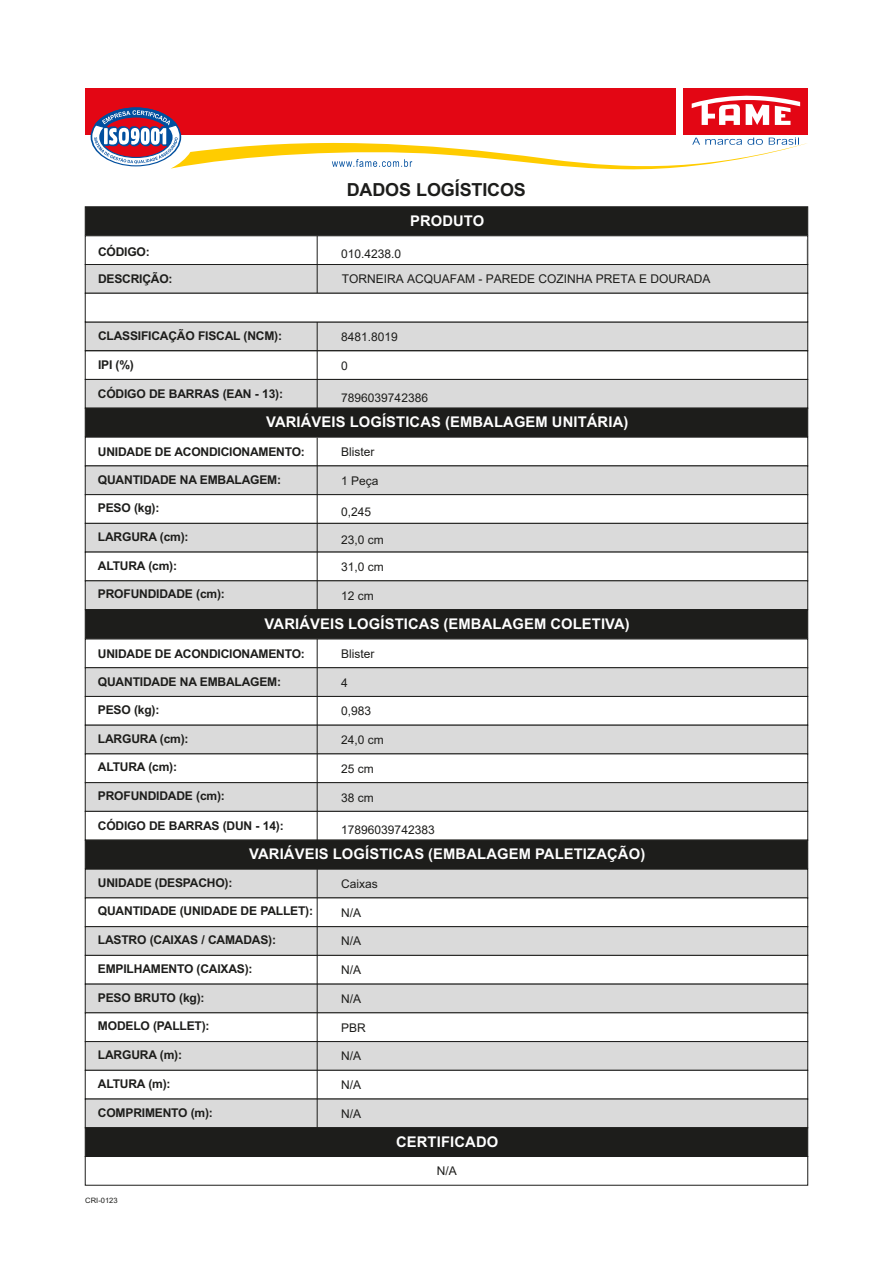
<style>
.page{position:relative;width:893px;height:1263px;background:#fff}
.page>*{position:absolute;margin:0;border:0;box-sizing:border-box;transform-origin:0 0}
.t1{font:700 18px "Arial";letter-spacing:-.01em;color:#1d1d1b}
.t2{font:700 14.7px "Arial";letter-spacing:.01em;color:#fff}
.t3{font:700 12px "Arial";letter-spacing:-.015em;color:#1d1d1b}
.t4{font:12px "Arial";color:#1d1d1b}
.t5{font:7.35px "Arial";color:#1d1d1b}
</style>
<div class="page">
<div style="left:85px;top:88px;width:590px;height:47px;background:#e30614"></div>
<div style="left:683px;top:88px;width:125px;height:47px;background:#e30614"></div>
<svg style="left:91px;top:91px;width:716px;height:79px"></svg>
<div style="left:85px;top:235px;width:723px;height:30px;border:1px solid #1d1d1b"></div>
<div style="left:85px;top:264px;width:723px;height:30px;background:#dadada;border:1px solid #1d1d1b"></div>
<div style="left:85px;top:322px;width:723px;height:29px;background:#dadada;border:1px solid #1d1d1b"></div>
<div style="left:85px;top:350px;width:723px;height:30px;border:1px solid #1d1d1b"></div>
<div style="left:85px;top:379px;width:723px;height:30px;background:#dadada;border:1px solid #1d1d1b"></div>
<div style="left:85px;top:206px;width:723px;height:29px;background:#1d1d1b;border:1px solid #1d1d1b"></div>
<div style="left:85px;top:465px;width:723px;height:30px;background:#dadada;border:1px solid #1d1d1b"></div>
<div style="left:85px;top:494px;width:723px;height:30px;background:#fff;border:1px solid #1d1d1b"></div>
<div style="left:85px;top:523px;width:723px;height:29px;background:#dadada;border:1px solid #1d1d1b"></div>
<div style="left:85px;top:580px;width:723px;height:30px;background:#dadada;border:1px solid #1d1d1b"></div>
<div style="left:85px;top:667px;width:723px;height:30px;background:#dadada;border:1px solid #1d1d1b"></div>
<div style="left:85px;top:696px;width:723px;height:30px;background:#fff;border:1px solid #1d1d1b"></div>
<div style="left:85px;top:725px;width:723px;height:29px;background:#dadada;border:1px solid #1d1d1b"></div>
<div style="left:85px;top:753px;width:723px;height:30px;background:#fff;border:1px solid #1d1d1b"></div>
<div style="left:85px;top:782px;width:723px;height:30px;background:#dadada;border:1px solid #1d1d1b"></div>
<div style="left:85px;top:811px;width:723px;height:29px;background:#fff;border:1px solid #1d1d1b"></div>
<div style="left:85px;top:869px;width:723px;height:29px;background:#dadada;border:1px solid #1d1d1b"></div>
<div style="left:85px;top:897px;width:723px;height:30px;background:#fff;border:1px solid #1d1d1b"></div>
<div style="left:85px;top:926px;width:723px;height:30px;background:#dadada;border:1px solid #1d1d1b"></div>
<div style="left:85px;top:955px;width:723px;height:29px;background:#fff;border:1px solid #1d1d1b"></div>
<div style="left:85px;top:984px;width:723px;height:29px;background:#dadada"></div>
<div style="left:85px;top:1012px;width:723px;height:30px;background:#fff;border:1px solid #1d1d1b"></div>
<div style="left:85px;top:1041px;width:723px;height:30px;background:#dadada;border:1px solid #1d1d1b"></div>
<div style="left:85px;top:1070px;width:723px;height:29px;background:#fff;border:1px solid #1d1d1b"></div>
<div style="left:85px;top:1098px;width:723px;height:30px;background:#dadada"></div>
<div style="left:85px;top:408px;width:723px;height:29px;background:#1d1d1b"></div>
<div style="left:85px;top:609px;width:723px;height:30px;background:#1d1d1b;border:1px solid #1d1d1b"></div>
<div style="left:85px;top:840px;width:723px;height:29px;background:#1d1d1b"></div>
<svg style="left:317px;top:236px;width:1px;height:57px"></svg>
<svg style="left:317px;top:322px;width:1px;height:86px"></svg>
<hr style="left:317px;top:639px;width:1px;height:202px;background:#1d1d1b">
<hr style="left:317px;top:869px;width:1px;height:259px;background:#1d1d1b">
<hr style="left:317px;top:438px;width:1px;height:173px;background:#1d1d1b">
<div style="left:85px;top:1156px;width:723px;height:30px;background:#fff;border:1px solid #1d1d1b"></div>
<div style="left:85px;top:1127px;width:723px;height:30px;background:#1d1d1b"></div>
<div style="left:85px;top:293px;width:723px;height:29px;background:#fff;border:1px solid #1d1d1b"></div>
<h1 class="t1" style="left:347px;top:183px;width:181px">DADOS LOGÍSTICOS</h1>
<p class="t2" style="left:410px;top:215px;width:76px">PRODUTO</p>
<p class="t3" style="left:98px;top:247px;width:53px">CÓDIGO:</p>
<p class="t4" style="left:341px;top:250px;width:62px">010.4238.0</p>
<p class="t3" style="left:98px;top:274px;width:76px">DESCRIÇÃO:</p>
<p class="t4" style="left:342px;top:271px;width:370px">TORNEIRA ACQUAFAM - PAREDE COZINHA PRETA E DOURADA</p>
<p class="t3" style="left:98px;top:332px;width:186px">CLASSIFICAÇÃO FISCAL (NCM):</p>
<p class="t3" style="left:98px;top:361px;width:37px">IPI (%)</p>
<p class="t3" style="left:98px;top:389px;width:187px">CÓDIGO DE BARRAS (EAN - 13):</p>
<p class="t4" style="left:341px;top:328px;width:58px">8481.8019</p>
<p class="t4" style="left:341px;top:357px;width:8px">0</p>
<p class="t4" style="left:341px;top:393px;width:88px">7896039742386</p>
<p class="t2" style="left:266px;top:417px;width:364px">VARIÁVEIS LOGÍSTICAS (EMBALAGEM UNITÁRIA)</p>
<p class="t3" style="left:98px;top:447px;width:208px">UNIDADE DE ACONDICIONAMENTO:</p>
<p class="t3" style="left:98px;top:475px;width:185px">QUANTIDADE NA EMBALAGEM:</p>
<p class="t3" style="left:98px;top:503px;width:63px">PESO (kg):</p>
<p class="t3" style="left:98px;top:532px;width:92px">LARGURA (cm):</p>
<p class="t3" style="left:98px;top:561px;width:81px">ALTURA (cm):</p>
<p class="t3" style="left:98px;top:590px;width:128px">PROFUNDIDADE (cm):</p>
<p class="t4" style="left:341px;top:444px;width:35px">Blister</p>
<p class="t4" style="left:341px;top:472px;width:39px">1 Peça</p>
<p class="t4" style="left:341px;top:507px;width:32px">0,245</p>
<p class="t4" style="left:341px;top:531px;width:44px">23,0 cm</p>
<p class="t4" style="left:341px;top:558px;width:44px">31,0 cm</p>
<p class="t4" style="left:341px;top:587px;width:34px">12 cm</p>
<p class="t2" style="left:265px;top:618px;width:367px">VARIÁVEIS LOGÍSTICAS (EMBALAGEM COLETIVA)</p>
<p class="t3" style="left:98px;top:649px;width:208px">UNIDADE DE ACONDICIONAMENTO:</p>
<p class="t3" style="left:98px;top:677px;width:185px">QUANTIDADE NA EMBALAGEM:</p>
<p class="t3" style="left:98px;top:705px;width:63px">PESO (kg):</p>
<p class="t3" style="left:98px;top:734px;width:92px">LARGURA (cm):</p>
<p class="t3" style="left:98px;top:763px;width:81px">ALTURA (cm):</p>
<p class="t3" style="left:98px;top:791px;width:128px">PROFUNDIDADE (cm):</p>
<p class="t3" style="left:98px;top:821px;width:187px">CÓDIGO DE BARRAS (DUN - 14):</p>
<p class="t4" style="left:341px;top:645px;width:35px">Blister</p>
<p class="t4" style="left:341px;top:674px;width:8px">4</p>
<p class="t4" style="left:341px;top:703px;width:32px">0,983</p>
<p class="t4" style="left:341px;top:736px;width:44px">24,0 cm</p>
<p class="t4" style="left:341px;top:760px;width:34px">25 cm</p>
<p class="t4" style="left:341px;top:789px;width:34px">38 cm</p>
<p class="t4" style="left:341px;top:825px;width:95px">17896039742383</p>
<p class="t2" style="left:249px;top:849px;width:397px">VARIÁVEIS LOGÍSTICAS (EMBALAGEM PALETIZAÇÃO)</p>
<p class="t3" style="left:98px;top:878px;width:136px">UNIDADE (DESPACHO):</p>
<p class="t3" style="left:98px;top:907px;width:217px">QUANTIDADE (UNIDADE DE PALLET):</p>
<p class="t3" style="left:98px;top:935px;width:180px">LASTRO (CAIXAS / CAMADAS):</p>
<p class="t3" style="left:98px;top:964px;width:156px">EMPILHAMENTO (CAIXAS):</p>
<p class="t3" style="left:98px;top:993px;width:108px">PESO BRUTO (kg):</p>
<p class="t3" style="left:98px;top:1021px;width:113px">MODELO (PALLET):</p>
<p class="t3" style="left:98px;top:1050px;width:86px">LARGURA (m):</p>
<p class="t3" style="left:98px;top:1079px;width:74px">ALTURA (m):</p>
<p class="t3" style="left:98px;top:1108px;width:117px">COMPRIMENTO (m):</p>
<p class="t5" style="left:85px;top:1198px;width:34px">CRI-0123</p>
<p class="t4" style="left:341px;top:879px;width:38px">Caixas</p>
<p class="t4" style="left:341px;top:908px;width:22px">N/A</p>
<p class="t4" style="left:341px;top:936px;width:22px">N/A</p>
<p class="t4" style="left:341px;top:965px;width:22px">N/A</p>
<p class="t4" style="left:341px;top:994px;width:22px">N/A</p>
<p class="t4" style="left:341px;top:1023px;width:26px">PBR</p>
<p class="t4" style="left:341px;top:1051px;width:22px">N/A</p>
<p class="t4" style="left:341px;top:1080px;width:22px">N/A</p>
<p class="t4" style="left:341px;top:1109px;width:22px">N/A</p>
<p class="t2" style="left:396px;top:1136px;width:104px">CERTIFICADO</p>
<p class="t4" style="left:437px;top:1166px;width:22px">N/A</p>
</div>
